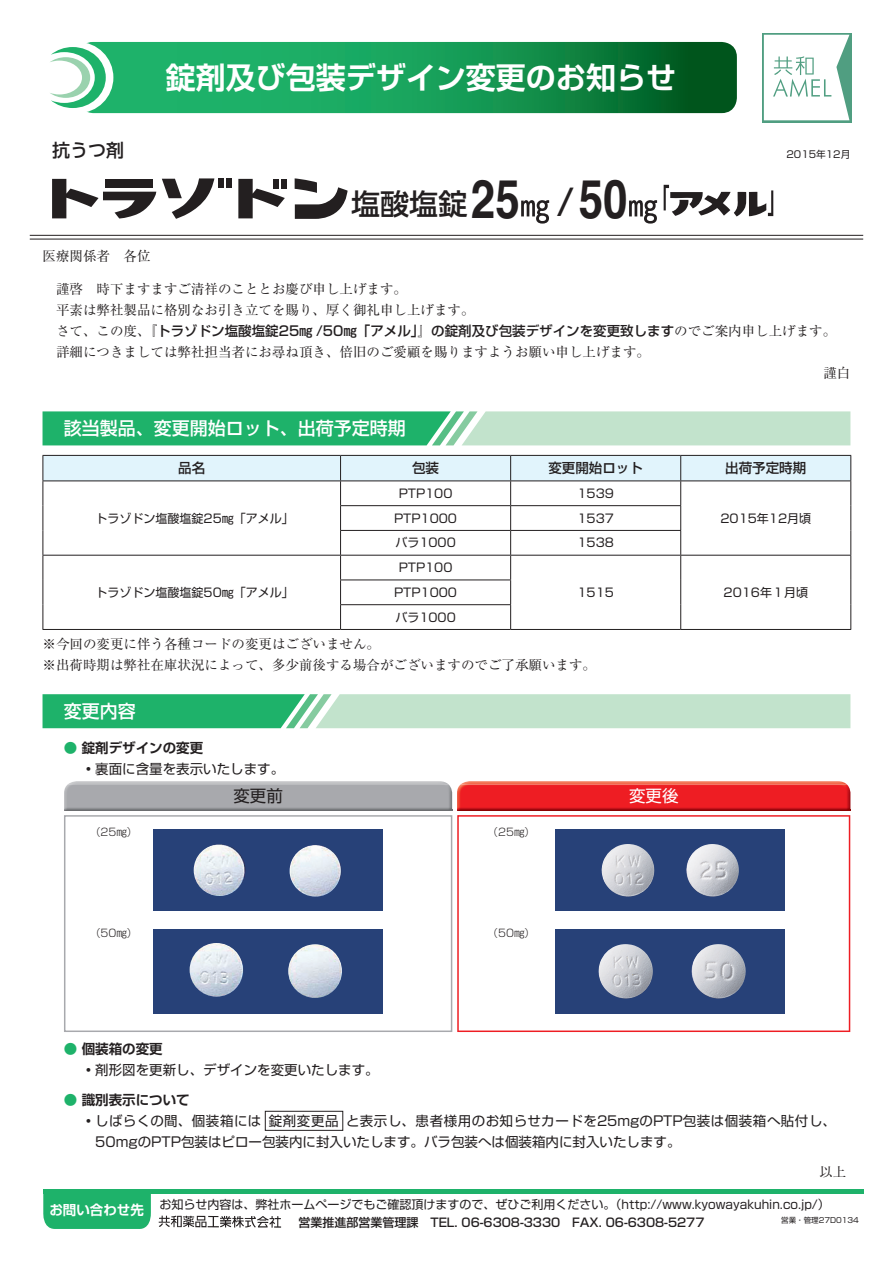
<style>
.page{position:relative;width:893px;height:1263px;background:#fff}
.page>*{position:absolute;margin:0;border:0;box-sizing:border-box;transform-origin:0 0}
.t1{font:700 53.7px "Helvetica";color:#231f20;scale:.82 1}
.t2{font:700 30px "Shin Go Pro De";color:#fff}
.t3{font:29.1px "UD Shin Go Pro Medium 90 pv RKSJ H";color:#231f20}
.t4{font:500 18px "Shin Go Pro";color:#fff}
.t5{font:500 18px "UD Shin Go Pro";color:#231f20}
.t6{font:16.5px "Shin Go Pro";color:#fff}
.t7{font:16.5px "Shin Go Pro";color:#231f20}
.t8{font:13.5px/21px "Ryumin Pro";color:#231f20}
.t9{font:13.5px/21px "Shin Go Pro";color:#231f20}
.t10{font:500 13.5px "Shin Go Pro";color:#231f20}
.t11{font:13.5px "Shin Go Pro";letter-spacing:.045em;color:#231f20}
.t12{font:700 13.5px "Shin Go Pro De";color:#231f20}
.t13{font:700 13.5px "Shin Go Pro De";color:#fff}
.t14{font:12px/24.8px "Shin Go Pro";color:#231f20}
.t15{font:500 12px "Shin Go Pro";color:#231f20}
.t16{font:300 10.5px "Shin Go Pro";color:#231f20}
.t17{font:9.75px "Shin Go Pro";color:#231f20}
.t18{font:7.5px "Shin Go Pro";color:#231f20}
.s1{font-family:"UD Shin Go Pro Medium 90 pv RKSJ H";font-weight:400;font-size:35.85px}
.s2{font-family:"Ryumin Pro";font-weight:400}
.s3{font-family:"Shin Go Pro";font-weight:400;color:#1eb26a}
</style>
<div class="page">
<hr style="left:43px;top:1190px;width:821px;height:4px;background:#1eb26a">
<div style="left:43px;top:1194px;width:108px;height:35px;background:#1eb26a"></div>
<svg style="left:87px;top:42px;width:650px;height:71px;background:#149551"></svg>
<div style="left:42px;top:42px;width:71px;height:71px;background:#fff;border-radius:50%"></div>
<svg style="left:50px;top:47px;width:56px;height:61px"></svg>
<svg style="left:762px;top:33px;width:89px;height:89px"></svg>
<svg style="left:764px;top:35px;width:85px;height:85px"></svg>
<svg style="left:159px;top:1215px;width:122px;height:13px"></svg>
<hr style="left:30px;top:235px;width:833px;height:1px;background:#231f20">
<hr style="left:30px;top:239px;width:833px;height:1px;background:#231f20">
<svg style="left:43px;top:694px;width:807px;height:34px;background:#8fd4ae"></svg>
<div style="left:265px;top:1111px;width:78px;height:20px;border:1px solid #231f20"></div>
<img style="left:69px;top:781px;width:379px;height:3px">
<img style="left:64px;top:784px;width:388px;height:27px">
<div style="left:64px;top:815px;width:388px;height:217px;border:2px solid #a8a9ad"></div>
<img style="left:461px;top:781px;width:386px;height:3px">
<img style="left:457px;top:784px;width:393px;height:27px">
<svg style="left:457px;top:815px;width:393px;height:217px"></svg>
<svg style="left:43px;top:411px;width:807px;height:34px;background:#72cb9d"></svg>
<div style="left:43px;top:455px;width:298px;height:26px;background:#e1f4fc"></div>
<hr style="left:43px;top:455px;width:298px;height:1px;background:#231f20">
<hr style="left:43px;top:480px;width:298px;height:1px;background:#231f20">
<svg style="left:43px;top:456px;width:1px;height:173px"></svg>
<svg style="left:340px;top:455px;width:511px;height:174px"></svg>
<hr style="left:341px;top:480px;width:170px;height:1px;background:#231f20">
<hr style="left:340px;top:505px;width:171px;height:1px;background:#231f20">
<hr style="left:511px;top:480px;width:170px;height:1px;background:#231f20">
<hr style="left:511px;top:505px;width:170px;height:1px;background:#231f20">
<hr style="left:681px;top:480px;width:170px;height:1px;background:#231f20">
<hr style="left:43px;top:555px;width:298px;height:1px;background:#231f20">
<hr style="left:43px;top:629px;width:298px;height:1px;background:#231f20">
<hr style="left:681px;top:555px;width:170px;height:1px;background:#231f20">
<hr style="left:681px;top:629px;width:170px;height:1px;background:#231f20">
<hr style="left:340px;top:530px;width:171px;height:1px;background:#231f20">
<hr style="left:341px;top:555px;width:170px;height:1px;background:#231f20">
<hr style="left:340px;top:579px;width:171px;height:1px;background:#231f20">
<hr style="left:340px;top:604px;width:171px;height:1px;background:#231f20">
<hr style="left:341px;top:629px;width:170px;height:1px;background:#231f20">
<hr style="left:511px;top:530px;width:170px;height:1px;background:#231f20">
<hr style="left:511px;top:555px;width:170px;height:1px;background:#231f20">
<hr style="left:511px;top:629px;width:170px;height:1px;background:#231f20">
<div style="left:153px;top:829px;width:230px;height:81px;background:#274178"></div>
<img style="left:194px;top:844px;width:147px;height:53px">
<div style="left:555px;top:829px;width:230px;height:81px;background:#274178"></div>
<img style="left:602px;top:844px;width:137px;height:52px">
<div style="left:153px;top:929px;width:230px;height:85px;background:#274178"></div>
<img style="left:190px;top:943px;width:152px;height:55px">
<div style="left:555px;top:929px;width:230px;height:85px;background:#274178"></div>
<img style="left:598px;top:944px;width:148px;height:54px">
<svg style="left:521px;top:200px;width:28px;height:24px"></svg>
<svg style="left:629px;top:200px;width:28px;height:24px"></svg>
<div style="left:218px;top:178px;width:5px;height:10px;background:#231f20"></div>
<div style="left:227px;top:178px;width:5px;height:10px;background:#231f20"></div>
<div style="left:282px;top:179px;width:5px;height:9px;background:#231f20"></div>
<svg style="left:238px;top:179px;width:47px;height:39px"></svg>
<svg style="left:52px;top:178px;width:162px;height:41px"></svg>
<svg style="left:295px;top:178px;width:52px;height:41px"></svg>
<svg style="left:664px;top:185px;width:109px;height:31px"></svg>
<h3 class="t5" style="left:52px;top:136px;width:73px">抗うつ剤</h3>
<h2 class="t2" style="left:166px;top:53px;width:511px">錠剤及び包装デザイン変更のお知らせ</h2>
<h1 class="t1" style="left:471px;top:155px;width:61px">25</h1>
<h3 class="t3" style="left:351px;top:180px;width:118px">塩酸塩錠</h3>
<h1 class="t1" style="left:556px;top:155px;width:88px"><span class="s1">/</span>50</h1>
<p class="t17" style="left:786px;top:147px;width:65px">2015年12月</p>
<p class="t8" style="left:43px;top:244px;width:109px">医療関係者　各位</p>
<p class="t8" style="left:56px;top:278px;width:420px">謹啓　時下ますますご清祥のこととお慶び申し上げます。<br>平素は弊社製品に格別なお引き立てを賜り、厚く御礼申し上げます。</p>
<p class="t10" style="left:56px;top:320px;width:782px"><span class="s2">さて、この度、</span>『トラゾドン塩酸塩錠25㎎ /50㎎「アメル」』の錠剤及び包装デザインを変更致します<span class="s2">のでご案内申し上げます。</span></p>
<p class="t8" style="left:56px;top:341px;width:596px">詳細につきましては弊社担当者にお尋ね頂き、倍旧のご愛顧を賜りますようお願い申し上げます。</p>
<p class="t8" style="left:823px;top:362px;width:28px">謹白</p>
<h3 class="t4" style="left:64px;top:414px;width:344px">該当製品、変更開始ロット、出荷予定時期</h3>
<p class="t10" style="left:178px;top:457px;width:28px">品名</p>
<p class="t14" style="left:96px;top:504px;width:200px">トラゾドン塩酸塩錠25㎎「アメル「</p>
<p class="t10" style="left:412px;top:457px;width:28px">包装</p>
<p class="t10" style="left:548px;top:457px;width:96px">変更開始ロット</p>
<p class="t14" style="left:399px;top:479px;width:55px">PTP100</p>
<p class="t14" style="left:577px;top:479px;width:38px">1539</p>
<p class="t14" style="left:394px;top:504px;width:64px">PTP1000</p>
<p class="t14" style="left:577px;top:504px;width:38px">1537</p>
<p class="t14" style="left:395px;top:529px;width:62px">バラ1000</p>
<p class="t14" style="left:577px;top:529px;width:38px">1538</p>
<p class="t14" style="left:399px;top:554px;width:55px">PTP100</p>
<p class="t14" style="left:96px;top:578px;width:200px">トラゾドン塩酸塩錠50㎎「アメル「</p>
<p class="t14" style="left:394px;top:578px;width:64px">PTP1000バラ1000</p>
<p class="t14" style="left:577px;top:578px;width:38px">1515</p>
<p class="t8" style="left:43px;top:632px;width:555px">※今回の変更に伴う各種コードの変更はございません。<br>※出荷時期は弊社在庫状況によって、多少前後する場合がございますのでご了承願います。</p>
<h3 class="t4" style="left:64px;top:696px;width:73px">変更内容</h3>
<p class="t12" style="left:64px;top:737px;width:141px"><span class="s3">●</span> 錠剤デザインの変更</p>
<p class="t9" style="left:82px;top:757px;width:204px">・裏面に含量を表示いたします。</p>
<p class="t16" style="left:90px;top:823px;width:49px">（25㎎）</p>
<p class="t16" style="left:90px;top:925px;width:49px">（50㎎）</p>
<p class="t7" style="left:233px;top:782px;width:51px">変更前</p>
<p class="t12" style="left:64px;top:1038px;width:100px"><span class="s3">●</span> 個装箱の変更</p>
<p class="t9" style="left:82px;top:1058px;width:298px">・剤形図を更新し、デザインを変更いたします。</p>
<p class="t12" style="left:64px;top:1088px;width:127px"><span class="s3">●</span> 識別表示について</p>
<p class="t16" style="left:488px;top:823px;width:49px">（25㎎(</p>
<p class="t16" style="left:488px;top:925px;width:49px">（50㎎(</p>
<p class="t6" style="left:629px;top:782px;width:51px">変更後</p>
<p class="t10" style="left:725px;top:457px;width:83px">出荷予定時期</p>
<p class="t14" style="left:720px;top:504px;width:92px">2015年12月頃</p>
<p class="t14" style="left:724px;top:578px;width:86px">2016年１月頃</p>
<p class="t9" style="left:95px;top:1108px;width:587px;text-indent:-14px">・しばらくの間、個装箱には<br>50mgのPTP包装はピロー包装内に封入いたします。バラ包装へは個装箱内に封入いたします。</p>
<p class="t11" style="left:346px;top:1109px;width:491px">と表示し、患者様用のお知らせカードを25mgのPTP包装は個装箱へ貼付し、</p>
<p class="t9" style="left:269px;top:1108px;width:71px">錠剤変更品</p>
<p class="t13" style="left:49px;top:1199px;width:96px">お問い合わせ先</p>
<p class="t8" style="left:819px;top:1160px;width:28px">以上</p>
<p class="t14" style="left:160px;top:1190px;width:672px">お知らせ内容は、弊社ホームページでもご確認頂けますので、ぜひご利用ください。（http://www.kyowayakuhin. c o j p. (/</p>
<p class="t15" style="left:298px;top:1212px;width:407px">営業推進部営業管理課　TEL. 06-6308-3330　FAX. 06-6308-5277</p>
<p class="t18" style="left:781px;top:1214px;width:79px">営業・管理27D0134</p>
</div>
